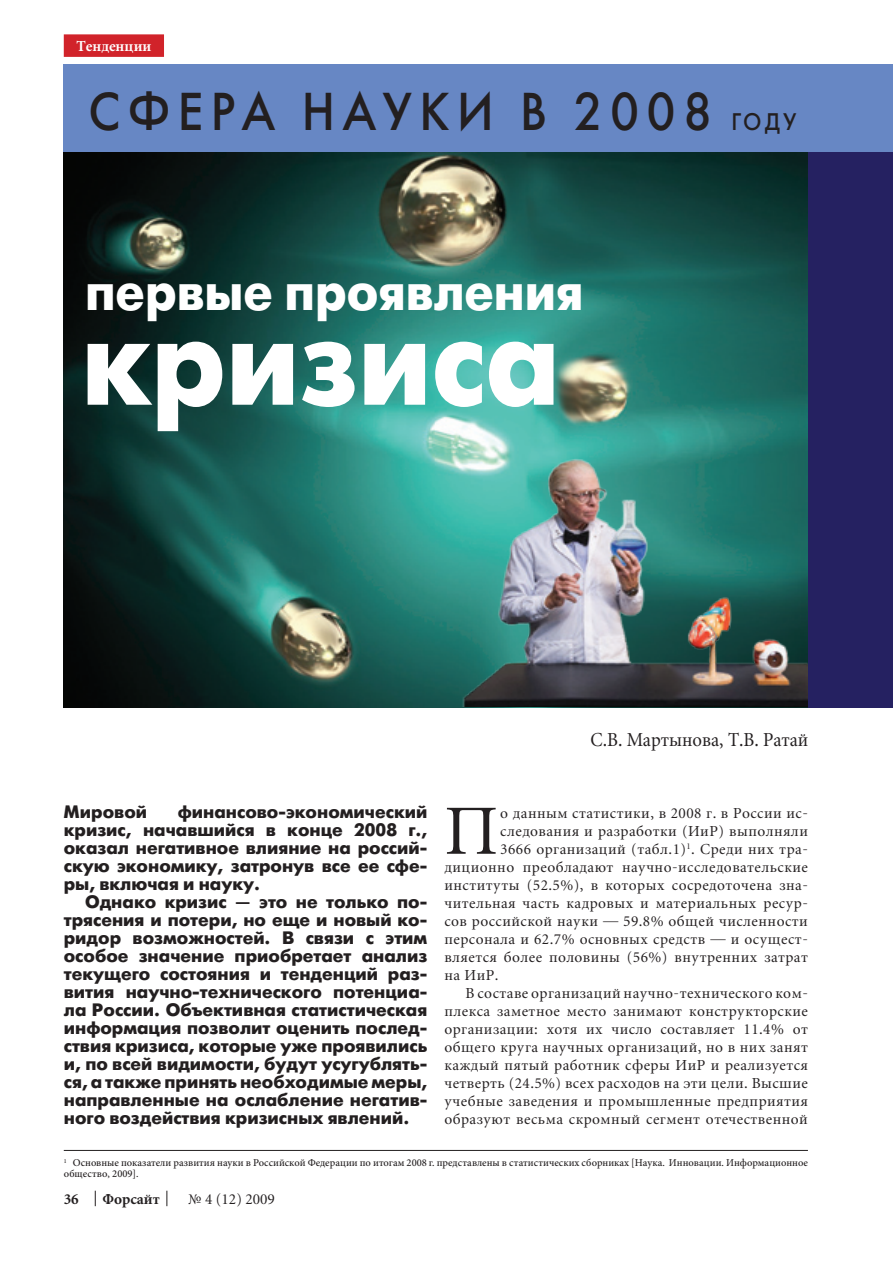
<style>
.page{position:relative;width:893px;height:1263px;background:#fff}
.page>*{position:absolute;margin:0;border:0;box-sizing:border-box;transform-origin:0 0}
.t1{font:700 126px "Futura Futuris C";color:#fff;scale:.93 1}
.t2{font:69.45px "Miniature";color:#231f20}
.t3{font:700 53.4px "Futura Futuris C";color:#fff;scale:.93 1}
.t4{font:53.1px "Futura Futuris C";letter-spacing:.15em;color:#231f20;scale:.93 1}
.t5{font:19.5px "Miniature";color:#231f20;scale:.93 1}
.t6{font:700 18px/18px "Futura Futuris C";color:#231f20;text-align:justify}
.t7{font:15px "Miniature";letter-spacing:.03em;color:#231f20}
.t8{font:700 15px "Miniature";color:#fff}
.t9{font:700 15px "Miniature";color:#231f20}
.t10{font:500 10.5px/10.5px "Minion Pro";color:#231f20}
.s1{font-size:24px}
</style>
<div class="page">
<div style="left:64px;top:34px;width:100px;height:23px;background:#d1232a"></div>
<svg style="left:95px;top:1191px;width:1px;height:15px"></svg>
<svg style="left:166px;top:1191px;width:1px;height:15px"></svg>
<div style="left:64px;top:64px;width:829px;height:98px;background:#6787c4"></div>
<div style="left:804px;top:152px;width:89px;height:555px;background:#252161"></div>
<hr style="left:64px;top:1150px;width:744px;height:1px;background:#231f20">
<img style="left:64px;top:152px;width:744px;height:555px">
<img style="left:452px;top:440px;width:356px;height:266px">
<p class="t8" style="left:77px;top:38px;width:76px">Тенденции</p>
<h3 class="t4" style="left:88px;top:80px;width:763px">Сфе ра наук и в 2008 <span class="s1">году</span></h3>
<h3 class="t3" style="left:85px;top:262px;width:538px">первые проявления</h3>
<h1 class="t1" style="left:81px;top:291px;width:517px">кризиса</h1>
<h3 class="t5" style="left:591px;top:730px;width:236px">С.В. Мартынова, Т.В. Ратай</h3>
<p class="t6" style="left:64px;top:803px;width:365px;text-indent:114px">финансово-экономический кризис, начавшийся в конце 2008 г., оказал негативное влияние на россий&shy;скую экономику, затронув все ее сфе&shy;ры, включая и науку.</p>
<p class="t6" style="left:64px;top:893px;width:365px;text-indent:21px">Однако кризис — это не только по&shy;трясения и потери, но еще и новый ко&shy;ридор возможностей. В связи с этим особое значение приобретает анализ текущего состояния и тенденций раз&shy;вития научно-технического потенциа&shy;ла России. Объективная статистическая информация позволит оценить послед&shy;ствия кризиса, которые уже проявились и, по всей видимости, будут усугублять&shy;ся, а также принять необходимые меры, направленные на ослабление негатив&shy;ного воздействия кризисных явлений.</p>
<p class="t6" style="left:64px;top:803px;width:85px">Мировой</p>
<h2 class="t2" style="left:444px;top:797px;width:55px">П</h2>
<p class="t7" style="left:500px;top:805px;width:309px">о данным статистики, в 2008 г. в России ис-</p>
<p class="t7" style="left:500px;top:823px;width:309px">следования и разработки (ИиР) выполняли</p>
<p class="t7" style="left:500px;top:841px;width:309px">3666 организаций (табл.1)<sup>1</sup>. Среди них тра-</p>
<p class="t7" style="left:444px;top:859px;width:365px">диционно преобладают научно-исследовательские</p>
<p class="t7" style="left:444px;top:877px;width:365px">институты (52.5%), в которых сосредоточена зна-</p>
<p class="t7" style="left:444px;top:895px;width:365px">чительная часть кадровых и материальных ресур-</p>
<p class="t7" style="left:444px;top:913px;width:365px">сов российской науки — 59.8% общей численности</p>
<p class="t7" style="left:444px;top:931px;width:365px">персонала и 62.7% основных средств — и осущест-</p>
<p class="t7" style="left:444px;top:949px;width:365px">вляется более половины (56%) внутренних затрат</p>
<p class="t7" style="left:444px;top:967px;width:56px">на ИиР.</p>
<p class="t7" style="left:466px;top:985px;width:344px">В составе организаций научно-технического ком-</p>
<p class="t7" style="left:444px;top:1003px;width:365px">плекса заметное место занимают конструкторские</p>
<p class="t7" style="left:444px;top:1021px;width:365px">организации: хотя их число составляет 11.4% от</p>
<p class="t7" style="left:444px;top:1039px;width:365px">общего круга научных организаций, но в них занят</p>
<p class="t7" style="left:444px;top:1057px;width:365px">каждый пятый работник сферы ИиР и реализуется</p>
<p class="t7" style="left:444px;top:1075px;width:365px">четверть (24.5%) всех расходов на эти цели. Высшие</p>
<p class="t7" style="left:444px;top:1093px;width:365px">учебные заведения и промышленные предприятия</p>
<p class="t7" style="left:444px;top:1111px;width:365px">образуют весьма скромный сегмент отечественной</p>
<p class="t10" style="left:64px;top:1157px;width:746px"><sup>1</sup> Основные показатели развития науки в Российской Федерации по итогам 2008 г. представлены в статистических сборниках [Наука. Инновации. Информационное общество, 2009].</p>
<p class="t9" style="left:64px;top:1192px;width:16px">36</p>
<p class="t9" style="left:102px;top:1192px;width:59px">Форсайт</p>
<p class="t7" style="left:188px;top:1192px;width:88px">№ 4 (12) 2009</p>
</div>
